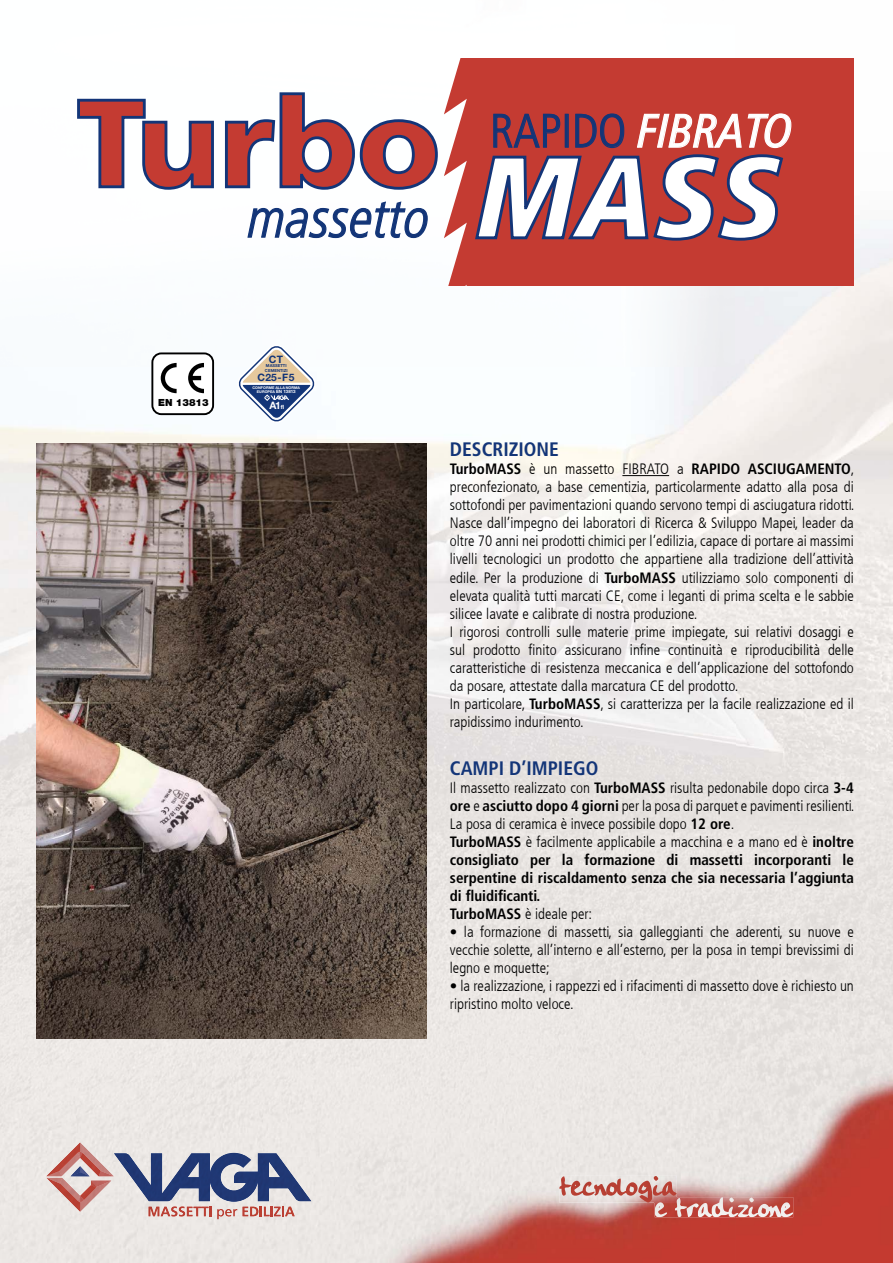
<style>
.page{position:relative;width:893px;height:1263px;background:#fff}
.page>*{position:absolute;margin:0;border:0;box-sizing:border-box;transform-origin:0 0}
.t1{font:italic 300 condensed 55.35px "Frutiger LT Com";color:#133578}
.t2{font:italic condensed 47.1px "Frutiger LT Com";color:#fff}
.t3{font:700 condensed 19.5px "Frutiger LT Com";color:#133578}
.t4{font:300 condensed 15px/18px "Frutiger LT Com";color:#000}
.t5{font:700 condensed 15px/18px "Frutiger LT Com";color:#000}
.t6{font:700 10.2px "Helvetica Neue LTW1 G";letter-spacing:.05em;color:#133578}
.t7{font:700 10.2px "Helvetica Neue LTW1 G";color:#fff}
.t8{font:900 9.9px "Helvetica Neue LTW1 G";color:#000}
.t9{font:700 4.05px/4.1px "Helvetica Neue LTW1 G";color:#133578}
.t10{font:700 3.75px/4.1px "Helvetica Neue LTW1 G";color:#fff;text-align:center}
.s1{font-weight:300;font-style:normal;color:#133578}
.s2{font-size:5.7px}
.s3{font-size:4.5px}
.s4{font-weight:700}
.s5{font-weight:300}
</style>
<div class="page">
<img style="left:0;top:220px;width:893px;height:1043px">
<img style="left:655px;top:1197px;width:138px;height:20px">
<img style="left:559px;top:1176px;width:118px;height:26px">
<img style="left:655px;top:1197px;width:22px;height:5px">
<svg style="left:46px;top:1142px;width:265px;height:77px;background:#afa9b7"></svg>
<img style="left:46px;top:1178px;width:34px;height:34px">
<img style="left:46px;top:1178px;width:16px;height:5px">
<img style="left:36px;top:444px;width:391px;height:595px">
<hr style="left:622px;top:475px;width:47px;height:1px;background:#000">
<div style="left:444px;top:58px;width:410px;height:228px;background:#c43b32"></div>
<svg style="left:77px;top:98px;width:137px;height:92px"></svg>
<svg style="left:225px;top:92px;width:213px;height:98px"></svg>
<svg style="left:247px;top:201px;width:181px;height:38px"></svg>
<svg style="left:473px;top:113px;width:319px;height:129px"></svg>
<div style="left:151px;top:352px;width:63px;height:63px;border:2px solid #000;border-radius:9px"></div>
<svg style="left:152px;top:353px;width:61px;height:61px"></svg>
<svg style="left:236px;top:344px;width:80px;height:80px"></svg>
<h1 class="t1" style="left:248px;top:186px;width:183px">massetto</h1>
<h2 class="t2" style="left:490px;top:103px;width:304px"><span class="s1">RAPIDO</span> FIBRATO</h2>
<p class="t8" style="left:158px;top:397px;width:52px">EN 13813</p>
<p class="t6" style="left:269px;top:353px;width:16px">CT</p>
<p class="t7" style="left:269px;top:399px;width:16px">A1<span class="s2">fl</span></p>
<p class="t9" style="left:265px;top:364px;width:24px">MASSETTI<br>CEMENTIZI</p>
<p class="t10" style="left:253px;top:386px;width:49px">CONFORME ALLA NORMA<br>EUROPEA <span class="s3">EN 13813</span></p>
<p class="t6" style="left:257px;top:371px;width:39px">C25-F5</p>
<h3 class="t3" style="left:450px;top:438px;width:111px">DESCRIZIONE</h3>
<p class="t4" style="left:450px;top:460px;width:406px"><span class="s4">TurboMASS</span> è un massetto FIBRATO a <span class="s4">RAPIDO ASCIUGAMENTO</span>, preconfezionato, a base cementizia, particolarmente adatto alla posa di sottofondi per pavimentazioni quando servono tempi di asciugatura ridotti.<br>Nasce dall’impegno dei laboratori di Ricerca &amp; Sviluppo Mapei, leader da oltre 70 anni nei prodotti chimici per l’edilizia, capace di portare ai massimi livelli tecnologici un prodotto che appartiene alla tradizione dell’attività edile. Per la produzione di <span class="s4">TurboMASS</span> utilizziamo solo componenti di elevata qualità tutti marcati CE, come i leganti di prima scelta e le sabbie silicee lavate e calibrate di nostra produzione.<br>I rigorosi controlli sulle materie prime impiegate, sui relativi dosaggi e sul prodotto finito assicurano infine continuità e riproducibilità delle caratteristiche di resistenza meccanica e dell’applicazione del sottofondo da posare, attestate dalla marcatura CE del prodotto.<br>In particolare, <span class="s4">TurboMASS</span>, si caratterizza per la facile realizzazione ed il rapidissimo indurimento.</p>
<h3 class="t3" style="left:450px;top:757px;width:150px">CAMPI D’IMPIEGO</h3>
<p class="t5" style="left:450px;top:779px;width:406px"><span class="s5">Il massetto realizzato con</span> TurboMASS <span class="s5">risulta pedonabile dopo circa</span> 3-4 ore <span class="s5">e</span> asciutto dopo 4 giorni <span class="s5">per la posa di parquet e pavimenti resilienti.<br>La posa di ceramica è invece possibile dopo</span> 12 ore<span class="s5">.<br></span>TurboMASS <span class="s5">è facilmente applicabile a macchina e a mano ed è</span> inoltre consigliato per la formazione di massetti incorporanti le serpentine di riscaldamento senza che sia necessaria l’aggiunta di fluidificanti.<br>TurboMASS <span class="s5">è ideale per:</span></p>
<p class="t4" style="left:450px;top:923px;width:405px;text-align:justify">• la formazione di massetti, sia galleggianti che aderenti, su nuove e vecchie solette, all’interno e all’esterno, per la posa in tempi brevissimi di legno e moquette;</p>
<p class="t4" style="left:450px;top:977px;width:405px">• la realizzazione, i rappezzi ed i rifacimenti di massetto dove è richiesto un ripristino molto veloce.</p>
</div>
